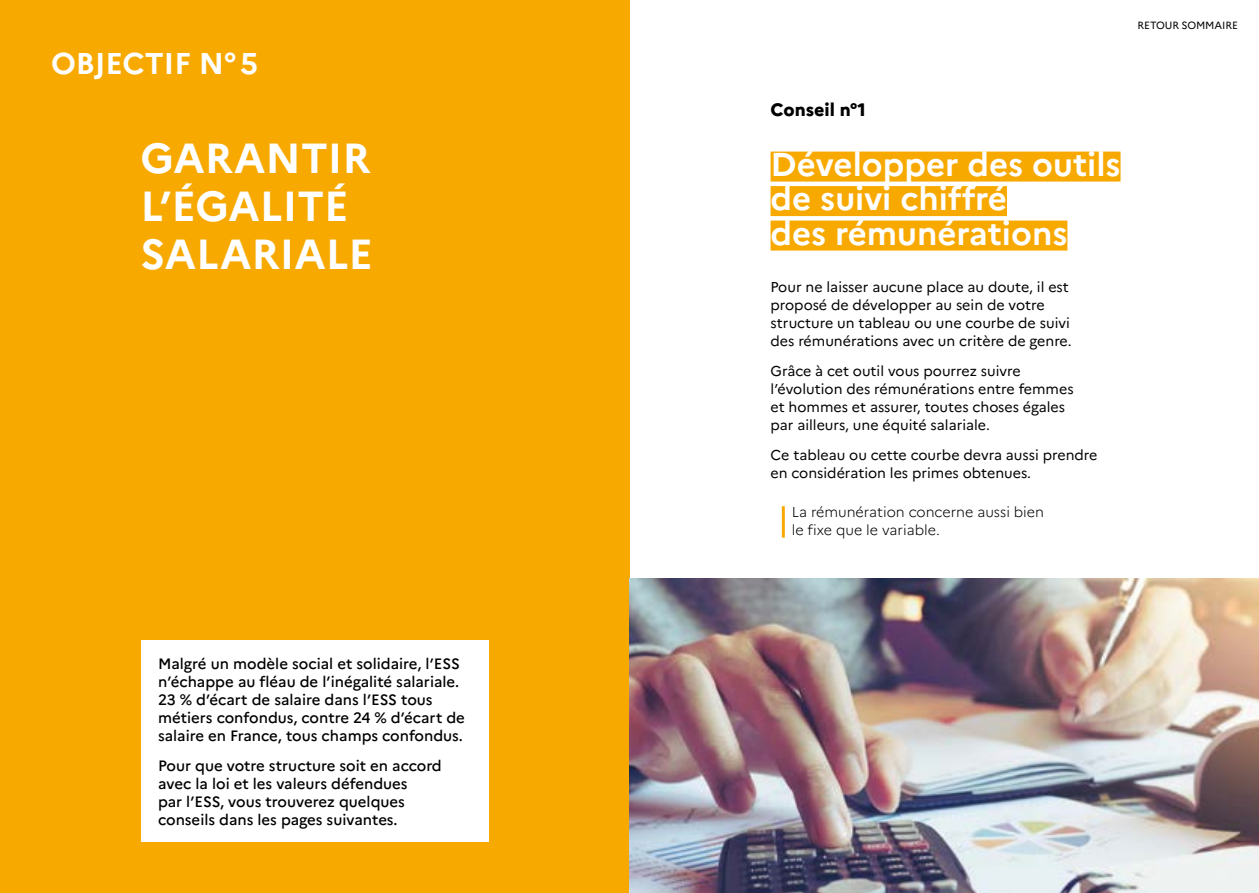
<style>
.page{position:relative;width:1259px;height:893px;background:#fff}
.page>*{position:absolute;margin:0;border:0;box-sizing:border-box;transform-origin:0 0}
.t1{font:700 42px/48px "Marianne";color:#fff}
.t2{font:700 33px/34.5px "Marianne";color:#fff}
.t3{font:700 30px "Marianne";color:#fff}
.t4{font:800 18px "Marianne";color:#000}
.t5{font:500 15px/18px "Marianne";color:#000}
.t6{font:14.25px/18px "Marianne";color:#000}
.t7{font:300 14.25px/18px "Marianne";color:#000}
.t8{font:10.5px "Marianne";letter-spacing:-.01em;color:#000}
</style>
<div class="page">
<div style="left:0;top:0;width:629px;height:893px;background:#f8a900"></div>
<img style="left:629px;top:578px;width:630px;height:315px">
<div style="left:141px;top:641px;width:347px;height:201px;background:#fff"></div>
<div style="left:770px;top:152px;width:350px;height:30px;background:#f8a900"></div>
<div style="left:770px;top:186px;width:237px;height:30px;background:#f8a900"></div>
<div style="left:770px;top:221px;width:297px;height:30px;background:#f8a900"></div>
<hr style="left:782px;top:506px;width:3px;height:32px;background:#f8a900">
<h3 class="t3" style="left:51px;top:45px;width:208px">OBJECTIF N°5</h3>
<h1 class="t1" style="left:140px;top:134px;width:234px">GARANTIR<br>L’ÉGALITÉ<br>SALARIALE</h1>
<p class="t5" style="left:158px;top:655px;width:308px">Malgré un modèle social et solidaire, l’ESS n’échappe au fléau de l’inégalité salariale.<br>23 % d’écart de salaire dans l’ESS tous métiers confondus, contre 24 % d’écart de salaire en France, tous champs confondus.</p>
<p class="t5" style="left:158px;top:757px;width:285px">Pour que votre structure soit en accord avec la loi et les valeurs défendues<br>par l’ESS, vous trouverez quelques conseils dans les pages suivantes.</p>
<p class="t8" style="left:1137px;top:19px;width:102px">RETOUR SOMMAIRE</p>
<p class="t4" style="left:770px;top:98px;width:97px">Conseil n°1</p>
<h2 class="t2" style="left:770px;top:147px;width:351px">Développer des outils de suivi chiffré<br>des rémunérations</h2>
<p class="t6" style="left:770px;top:278px;width:302px">Pour ne laisser aucune place au doute, il est proposé de développer au sein de votre structure un tableau ou une courbe de suivi des rémunérations avec un critère de genre.</p>
<p class="t6" style="left:770px;top:362px;width:304px">Grâce à cet outil vous pourrez suivre l’évolution des rémunérations entre femmes et hommes et assurer, toutes choses égales par ailleurs, une équité salariale.</p>
<p class="t6" style="left:770px;top:446px;width:328px">Ce tableau ou cette courbe devra aussi prendre en considération les primes obtenues.</p>
<p class="t7" style="left:792px;top:503px;width:254px">La rémunération concerne aussi bien le fixe que le variable.</p>
</div>
